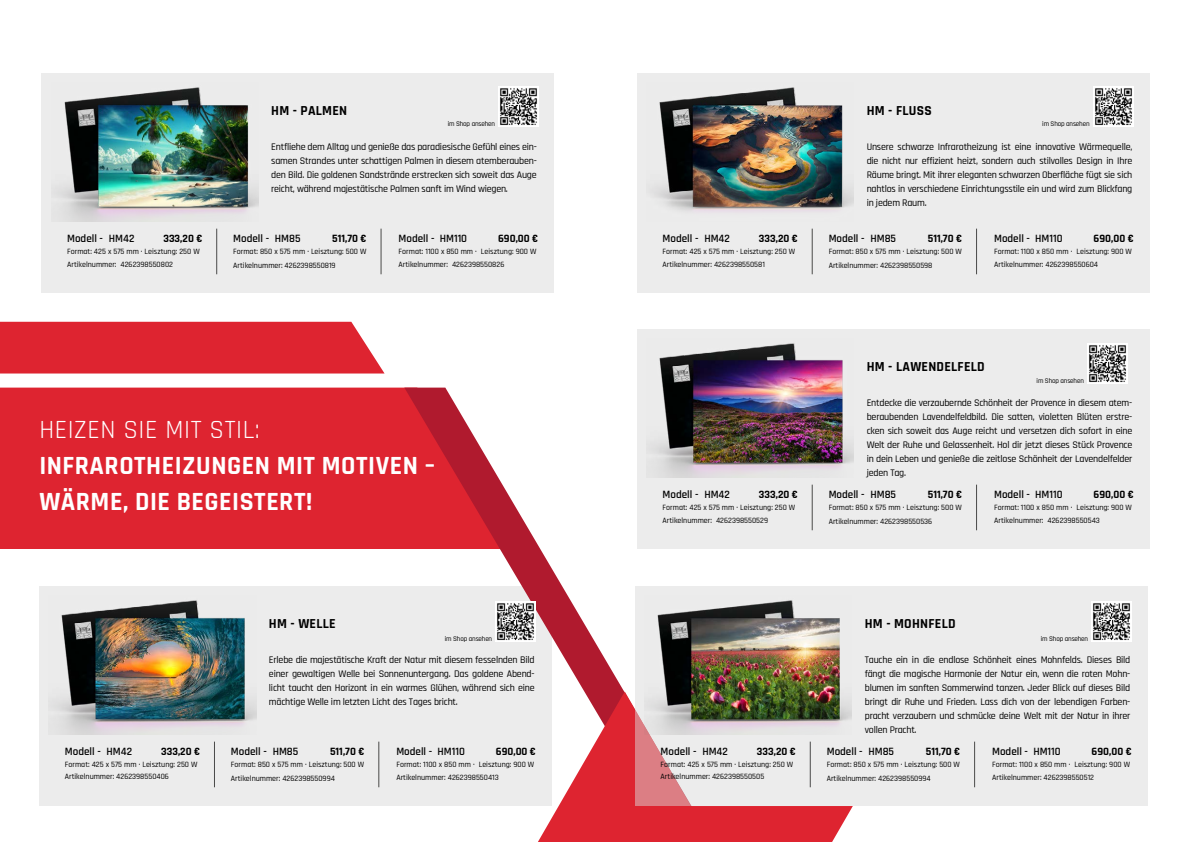
<style>
.page{position:relative;width:1191px;height:842px;background:#fff}
.page>*{position:absolute;margin:0;border:0;box-sizing:border-box;transform-origin:0 0}
.t1{font:700 26px/36px "Rajdhani";letter-spacing:.02em;color:#fff}
.t2{font:26px "Rajdhani";letter-spacing:.02em;color:#fff}
.t3{font:700 13.6px "Rajdhani";letter-spacing:.02em;color:#000}
.t4{font:600 11.1px "Rajdhani";color:#000}
.t5{font:700 11.1px "Rajdhani";color:#000}
.t6{font:500 10px/14px "Rajdhani";letter-spacing:-.02em;color:#000;text-align:justify}
.t7{font:500 8px/12.7px "Rajdhani";color:#000}
.t8{font:500 7px "Rajdhani";letter-spacing:-.02em;color:#000}
</style>
<div class="page">
<div style="left:39px;top:586px;width:512px;height:220px;background:#ececec"></div>
<img style="left:51px;top:600px;width:205px;height:134px">
<hr style="left:214px;top:742px;width:1px;height:45px;background:#4a4a49">
<hr style="left:378px;top:742px;width:1px;height:45px;background:#4a4a49">
<div style="left:0;top:388px;width:404px;height:161px;background:#de2430"></div>
<div style="left:0;top:322px;width:384px;height:51px;background:#de2430"></div>
<svg style="left:404px;top:388px;width:220px;height:303px"></svg>
<svg style="left:538px;top:691px;width:315px;height:151px;fill:#de2430"></svg>
<div style="left:42px;top:73px;width:512px;height:220px;background:#ececec"></div>
<img style="left:54px;top:87px;width:204px;height:134px">
<hr style="left:216px;top:229px;width:1px;height:45px;background:#4a4a49">
<hr style="left:381px;top:229px;width:1px;height:45px;background:#4a4a49">
<div style="left:637px;top:73px;width:512px;height:220px;background:#ececec"></div>
<img style="left:651px;top:87px;width:202px;height:125px">
<hr style="left:812px;top:229px;width:1px;height:45px;background:#4a4a49">
<hr style="left:976px;top:229px;width:1px;height:45px;background:#4a4a49">
<div style="left:637px;top:329px;width:512px;height:220px;background:#ececec"></div>
<img style="left:649px;top:343px;width:204px;height:134px">
<hr style="left:812px;top:485px;width:1px;height:45px;background:#4a4a49">
<hr style="left:976px;top:485px;width:1px;height:45px;background:#4a4a49">
<div style="left:635px;top:586px;width:512px;height:220px;background:#ececec"></div>
<img style="left:644px;top:600px;width:208px;height:134px">
<hr style="left:810px;top:742px;width:1px;height:45px;background:#4a4a49">
<hr style="left:974px;top:742px;width:1px;height:45px;background:#4a4a49">
<img style="left:498px;top:86px;width:41px;height:41px">
<img style="left:1093px;top:86px;width:40px;height:41px">
<img style="left:1087px;top:343px;width:40px;height:40px">
<img style="left:1091px;top:601px;width:40px;height:40px">
<img style="left:496px;top:601px;width:40px;height:40px">
<p class="t4" style="left:67px;top:232px;width:69px">Modell - HM42</p>
<p class="t5" style="left:163px;top:231px;width:41px">333,20 €</p>
<p class="t7" style="left:67px;top:245px;width:134px;line-height:13.3px">Format: 425 x 575 mm · Leisztung: 250 W<br>Artikelnummer: 4262398550802</p>
<h2 class="t3" style="left:271px;top:102px;width:78px">HM - PALMEN</h2>
<h2 class="t3" style="left:866px;top:102px;width:66px">HM - FLUSS</h2>
<p class="t8" style="left:448px;top:120px;width:49px">im Shop ansehen</p>
<p class="t8" style="left:1042px;top:120px;width:49px">im Shop ansehen</p>
<p class="t6" style="left:271px;top:141px;width:267px">Entfliehe dem Alltag und genieße das paradiesische Gefühl eines ein&shy;samen Strandes unter schattigen Palmen in diesem atemberauben&shy;den Bild. Die goldenen Sandstrände erstrecken sich soweit das Auge reicht, während majestätische Palmen sanft im Wind wiegen.</p>
<p class="t4" style="left:233px;top:232px;width:69px">Modell - HM85</p>
<p class="t5" style="left:332px;top:231px;width:36px">511,70 €</p>
<p class="t7" style="left:233px;top:244px;width:135px;line-height:14.3px">Format: 850 x 575 mm · Leisztung: 500 W<br>Artikelnummer: 4262398550819</p>
<p class="t4" style="left:398px;top:232px;width:70px">Modell - HM110</p>
<p class="t5" style="left:498px;top:231px;width:42px">690,00 €</p>
<p class="t7" style="left:398px;top:246px;width:139px">Format: 1100 x 850 mm · Leisztung: 900 W<br>Artikelnummer: 4262398550826</p>
<p class="t4" style="left:662px;top:232px;width:69px">Modell - HM42</p>
<p class="t5" style="left:759px;top:231px;width:41px">333,20 €</p>
<p class="t7" style="left:662px;top:245px;width:134px;line-height:13.3px">Format: 425 x 575 mm · Leisztung: 250 W<br>Artikelnummer: 4262398550581</p>
<p class="t6" style="left:866px;top:141px;width:267px">Unsere schwarze Infrarotheizung ist eine innovative Wärmequelle, die nicht nur effizient heizt, sondern auch stilvolles Design in Ihre Räume bringt. Mit ihrer eleganten schwarzen Oberfläche fügt sie sich nahtlos in verschiedene Einrichtungsstile ein und wird zum Blickfang in jedem Raum.</p>
<p class="t4" style="left:994px;top:232px;width:70px">Modell - HM110</p>
<p class="t5" style="left:1093px;top:231px;width:42px">690,00 €</p>
<p class="t7" style="left:994px;top:246px;width:139px">Format: 1100 x 850 mm · Leisztung: 900 W<br>Artikelnummer: 4262398550604</p>
<p class="t4" style="left:828px;top:232px;width:69px">Modell - HM85</p>
<p class="t5" style="left:927px;top:231px;width:36px">511,70 €</p>
<p class="t7" style="left:828px;top:244px;width:135px;line-height:14.3px">Format: 850 x 575 mm · Leisztung: 500 W<br>Artikelnummer: 4262398550598</p>
<h2 class="t3" style="left:866px;top:358px;width:120px">HM - LAWENDELFELD</h2>
<p class="t8" style="left:1036px;top:376px;width:49px">im Shop ansehen</p>
<h1 class="t2" style="left:39px;top:415px;width:222px">HEIZEN SIE MIT STIL:</h1>
<h1 class="t1" style="left:39px;top:448px;width:397px">INFRAROTHEIZUNGEN MIT MOTIVEN –<br>WÄRME, DIE BEGEISTERT!</h1>
<p class="t4" style="left:662px;top:488px;width:69px">Modell - HM42</p>
<p class="t5" style="left:759px;top:487px;width:41px">333,20 €</p>
<p class="t7" style="left:662px;top:501px;width:134px;line-height:13.3px">Format: 425 x 575 mm · Leisztung: 250 W<br>Artikelnummer: 4262398550529</p>
<p class="t6" style="left:866px;top:397px;width:267px">Entdecke die verzaubernde Schönheit der Provence in diesem atem&shy;beraubenden Lavendelfeldbild. Die satten, violetten Blüten erstre&shy;cken sich soweit das Auge reicht und versetzen dich sofort in eine Welt der Ruhe und Gelassenheit. Hol dir jetzt dieses Stück Provence in dein Leben und genieße die zeitlose Schönheit der Lavendelfelder jeden Tag.</p>
<p class="t4" style="left:994px;top:488px;width:70px">Modell - HM110</p>
<p class="t5" style="left:1093px;top:487px;width:42px">690,00 €</p>
<p class="t7" style="left:994px;top:502px;width:139px">Format: 1100 x 850 mm · Leisztung: 900 W<br>Artikelnummer: 4262398550543</p>
<p class="t4" style="left:828px;top:488px;width:69px">Modell - HM85</p>
<p class="t5" style="left:927px;top:487px;width:36px">511,70 €</p>
<p class="t7" style="left:828px;top:500px;width:135px;line-height:14.3px">Format: 850 x 575 mm · Leisztung: 500 W<br>Artikelnummer: 4262398550536</p>
<h2 class="t3" style="left:269px;top:615px;width:68px">HM - WELLE</h2>
<h2 class="t3" style="left:864px;top:615px;width:92px">HM - MOHNFELD</h2>
<p class="t8" style="left:445px;top:634px;width:49px">im Shop ansehen</p>
<p class="t8" style="left:1040px;top:634px;width:49px">im Shop ansehen</p>
<p class="t4" style="left:65px;top:745px;width:69px">Modell - HM42</p>
<p class="t5" style="left:161px;top:744px;width:41px">333,20 €</p>
<p class="t7" style="left:65px;top:758px;width:134px">Format: 425 x 575 mm · Leisztung: 250 W<br>Artikelnummer: 4262398550406</p>
<p class="t6" style="left:269px;top:654px;width:267px">Erlebe die majestätische Kraft der Natur mit diesem fesselnden Bild einer gewaltigen Welle bei Sonnenuntergang. Das goldene Abend&shy;licht taucht den Horizont in ein warmes Glühen, während sich eine mächtige Welle im letzten Licht des Tages bricht.</p>
<p class="t4" style="left:231px;top:745px;width:69px">Modell - HM85</p>
<p class="t5" style="left:330px;top:744px;width:36px">511,70 €</p>
<p class="t7" style="left:231px;top:757px;width:135px;line-height:14.3px">Format: 850 x 575 mm · Leisztung: 500 W<br>Artikelnummer: 4262398550994</p>
<p class="t4" style="left:396px;top:745px;width:70px">Modell - HM110</p>
<p class="t5" style="left:496px;top:744px;width:42px">690,00 €</p>
<p class="t7" style="left:396px;top:759px;width:139px">Format: 1100 x 850 mm · Leisztung: 900 W<br>Artikelnummer: 4262398550413</p>
<p class="t4" style="left:660px;top:745px;width:69px">Modell - HM42</p>
<p class="t5" style="left:757px;top:744px;width:41px">333,20 €</p>
<p class="t7" style="left:660px;top:758px;width:134px">Format: 425 x 575 mm · Leisztung: 250 W<br>Artikelnummer: 4262398550505</p>
<p class="t6" style="left:864px;top:654px;width:267px">Tauche ein in die endlose Schönheit eines Mohnfelds. Dieses Bild fängt die magische Harmonie der Natur ein, wenn die roten Mohn&shy;blumen im sanften Sommerwind tanzen. Jeder Blick auf dieses Bild bringt dir Ruhe und Frieden. Lass dich von der lebendigen Farben&shy;pracht verzaubern und schmücke deine Welt mit der Natur in ihrer vollen Pracht.</p>
<p class="t4" style="left:992px;top:745px;width:70px">Modell - HM110</p>
<p class="t5" style="left:1091px;top:744px;width:42px">690,00 €</p>
<p class="t7" style="left:992px;top:759px;width:139px">Format: 1100 x 850 mm · Leisztung: 900 W<br>Artikelnummer: 4262398550512</p>
<p class="t4" style="left:826px;top:745px;width:69px">Modell - HM85</p>
<p class="t5" style="left:925px;top:744px;width:36px">511,70 €</p>
<p class="t7" style="left:826px;top:757px;width:135px;line-height:14.3px">Format: 850 x 575 mm · Leisztung: 500 W<br>Artikelnummer: 4262398550994</p>
</div>
